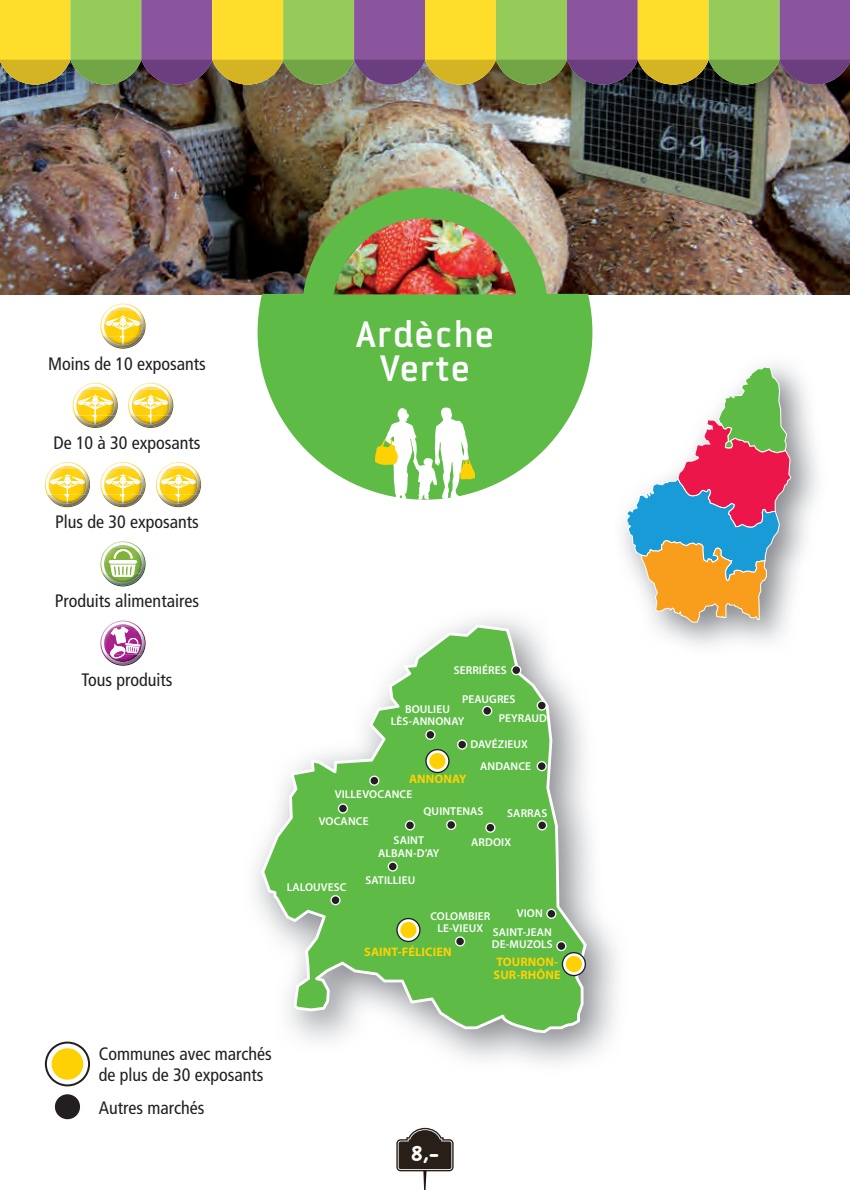
<style>
.page{position:relative;width:850px;height:1190px;background:#fff}
.page>*{position:absolute;margin:0;border:0;box-sizing:border-box;transform-origin:0 0}
.t1{font:700 32px/34px "AF Diwa";letter-spacing:.05em;color:#fff;text-align:center}
.t2{font:700 20px "Chalkboard";color:#fff}
.t3{font:condensed 18px/21px "Frutiger";color:#231f20}
.t4{font:700 12.4px/12.4px "Myriad Pro";letter-spacing:.01em;color:#fed105}
.t5{font:600 11.4px/12.4px "Myriad Pro";letter-spacing:.01em;color:#fff;text-align:center}
</style>
<div class="page">
<img style="left:0;top:126px;width:849px;height:168px">
<svg style="left:261px;top:624px;width:325px;height:409px;fill:#5dbb46"></svg>
<svg style="left:511px;top:665px;width:10px;height:10px"></svg>
<svg style="left:482px;top:705px;width:10px;height:11px"></svg>
<svg style="left:425px;top:729px;width:10px;height:11px"></svg>
<svg style="left:457px;top:739px;width:10px;height:10px"></svg>
<svg style="left:536px;top:761px;width:10px;height:10px"></svg>
<svg style="left:536px;top:700px;width:10px;height:10px"></svg>
<svg style="left:537px;top:820px;width:10px;height:10px"></svg>
<svg style="left:546px;top:908px;width:10px;height:11px"></svg>
<svg style="left:455px;top:936px;width:10px;height:10px"></svg>
<svg style="left:485px;top:822px;width:10px;height:10px"></svg>
<svg style="left:446px;top:820px;width:10px;height:10px"></svg>
<svg style="left:405px;top:820px;width:10px;height:10px"></svg>
<svg style="left:387px;top:861px;width:11px;height:10px"></svg>
<svg style="left:369px;top:775px;width:10px;height:10px"></svg>
<svg style="left:338px;top:803px;width:10px;height:10px"></svg>
<svg style="left:330px;top:895px;width:10px;height:10px"></svg>
<svg style="left:396px;top:918px;width:24px;height:24px"></svg>
<div style="left:400px;top:922px;width:16px;height:16px;background:#fed105;border-radius:50%"></div>
<svg style="left:425px;top:749px;width:24px;height:24px"></svg>
<div style="left:429px;top:753px;width:16px;height:16px;background:#fed105;border-radius:50%"></div>
<svg style="left:556px;top:941px;width:30px;height:35px"></svg>
<div style="left:565px;top:956px;width:17px;height:16px;background:#fed105;border-radius:50%"></div>
<svg style="left:257px;top:188px;width:335px;height:304px;background:#74b05e"></svg>
<img style="left:0;top:85px;width:849px;height:41px">
<svg style="left:0;top:0;width:849px;height:85px;background:#a59a59"></svg>
<img style="left:423px;top:1171px;width:3px;height:19px">
<svg style="left:396px;top:1127px;width:57px;height:44px"></svg>
<svg style="left:626px;top:366px;width:165px;height:256px"></svg>
<img style="left:47px;top:495px;width:41px;height:12px">
<img style="left:51px;top:462px;width:33px;height:7px">
<img style="left:45px;top:469px;width:45px;height:26px">
<img style="left:57px;top:466px;width:21px;height:3px">
<svg style="left:50px;top:474px;width:35px;height:29px"></svg>
<img style="left:107px;top:462px;width:32px;height:7px">
<img style="left:103px;top:495px;width:40px;height:12px">
<img style="left:100px;top:469px;width:45px;height:26px">
<img style="left:113px;top:466px;width:20px;height:3px">
<svg style="left:106px;top:474px;width:34px;height:29px"></svg>
<img style="left:158px;top:495px;width:41px;height:12px">
<img style="left:162px;top:462px;width:32px;height:7px">
<img style="left:156px;top:469px;width:45px;height:26px">
<img style="left:168px;top:466px;width:21px;height:3px">
<svg style="left:161px;top:474px;width:35px;height:29px"></svg>
<img style="left:80px;top:383px;width:31px;height:6px">
<img style="left:75px;top:415px;width:40px;height:13px">
<img style="left:73px;top:389px;width:45px;height:26px">
<img style="left:85px;top:386px;width:20px;height:3px">
<svg style="left:78px;top:395px;width:35px;height:29px"></svg>
<img style="left:130px;top:415px;width:41px;height:13px">
<img style="left:135px;top:383px;width:31px;height:6px">
<img style="left:128px;top:389px;width:45px;height:26px">
<img style="left:140px;top:386px;width:21px;height:3px">
<svg style="left:133px;top:395px;width:35px;height:29px"></svg>
<img style="left:107px;top:303px;width:32px;height:7px">
<img style="left:103px;top:336px;width:40px;height:13px">
<img style="left:100px;top:310px;width:45px;height:26px">
<img style="left:113px;top:307px;width:20px;height:3px">
<svg style="left:106px;top:315px;width:34px;height:30px"></svg>
<img style="left:107px;top:620px;width:32px;height:7px">
<img style="left:103px;top:654px;width:40px;height:11px">
<img style="left:100px;top:627px;width:45px;height:27px">
<img style="left:113px;top:624px;width:20px;height:3px">
<img style="left:108px;top:654px;width:30px;height:8px">
<img style="left:111px;top:627px;width:17px;height:16px">
<img style="left:110px;top:643px;width:15px;height:15px">
<svg style="left:114px;top:638px;width:25px;height:19px"></svg>
<img style="left:125px;top:643px;width:15px;height:3px">
<img style="left:107px;top:541px;width:32px;height:7px">
<img style="left:103px;top:574px;width:40px;height:12px">
<img style="left:100px;top:548px;width:45px;height:26px">
<img style="left:113px;top:545px;width:20px;height:13px">
<img style="left:107px;top:574px;width:32px;height:9px">
<img style="left:112px;top:574px;width:22px;height:3px">
<img style="left:110px;top:564px;width:25px;height:10px">
<img style="left:109px;top:560px;width:28px;height:3px;border-radius:2px">
<svg style="left:375px;top:407px;width:100px;height:92px"></svg>
<img style="left:334px;top:218px;width:182px;height:76px">
<svg style="left:45px;top:1041px;width:45px;height:45px"></svg>
<div style="left:52px;top:1048px;width:31px;height:31px;background:#fed105;border-radius:50%"></div>
<svg style="left:54px;top:1094px;width:26px;height:26px"></svg>
<h3 class="t3" style="left:48px;top:354px;width:159px">Moins de 10 exposants</h3>
<h3 class="t3" style="left:53px;top:432px;width:149px">De 10 à 30 exposants</h3>
<h3 class="t3" style="left:55px;top:511px;width:145px">Plus de 30 exposants</h3>
<h3 class="t3" style="left:55px;top:590px;width:145px">Produits alimentaires</h3>
<h3 class="t3" style="left:81px;top:669px;width:92px">Tous produits</h3>
<h1 class="t1" style="left:356px;top:317px;width:140px">Ardèche<br>Verte</h1>
<p class="t5" style="left:453px;top:663px;width:54px">SERRIÉRES</p>
<p class="t5" style="left:498px;top:688px;width:50px;line-height:19.8px;text-align:left;text-indent:-37px">PEAUGRES<br>PEYRAUD</p>
<p class="t5" style="left:391px;top:702px;width:75px">BOULIEU<br>LÈS-ANNONAY</p>
<p class="t5" style="left:470px;top:733px;width:62px;line-height:22.2px;text-align:right">DAVÉZIEUX<br>ANDANCE</p>
<p class="t4" style="left:409px;top:772px;width:59px">ANNONAY</p>
<p class="t5" style="left:334px;top:787px;width:79px">VILLEVOCANCE</p>
<p class="t5" style="left:318px;top:815px;width:51px">VOCANCE</p>
<p class="t5" style="left:378px;top:834px;width:63px">SAINT<br>ALBAN-D’AY</p>
<p class="t5" style="left:423px;top:805px;width:61px">QUINTENAS</p>
<p class="t5" style="left:507px;top:806px;width:41px">SARRAS</p>
<p class="t5" style="left:471px;top:835px;width:41px">ARDOIX</p>
<p class="t5" style="left:286px;top:880px;width:61px">LALOUVESC</p>
<p class="t5" style="left:365px;top:873px;width:51px">SATILLIEU</p>
<p class="t5" style="left:517px;top:906px;width:27px">VION</p>
<p class="t5" style="left:430px;top:909px;width:61px">COLOMBIER<br>LE-VIEUX</p>
<p class="t5" style="left:492px;top:925px;width:62px;text-align:left">SAINT-JEAN<br>DE-MUZOLS</p>
<p class="t4" style="left:364px;top:945px;width:89px">SAINT-FÉLICIEN</p>
<p class="t4" style="left:493px;top:955px;width:69px">TOURNON-<br>SUR-RHÔNE</p>
<h3 class="t3" style="left:99px;top:1043px;width:174px">Communes avec marchés de plus de 30 exposants</h3>
<h3 class="t3" style="left:99px;top:1097px;width:107px">Autres marchés</h3>
<h2 class="t2" style="left:410px;top:1141px;width:30px">8,-</h2>
</div>
